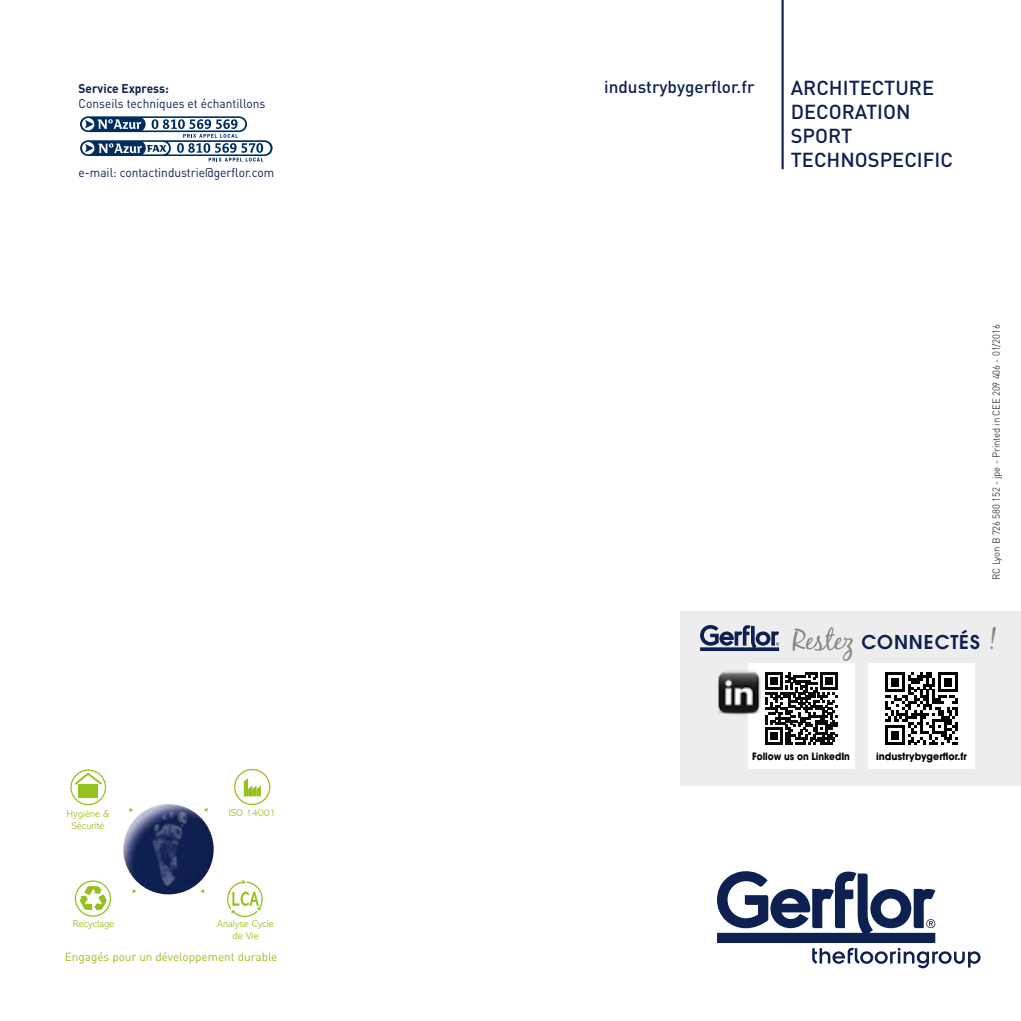
<style>
.page{position:relative;width:1021px;height:1021px;background:#fff}
.page>*{position:absolute;margin:0;border:0;box-sizing:border-box;transform-origin:0 0}
.t1{font:500 20px/24px "DIN Pro";color:#0e2050}
.t2{font:600 19px "Avant Garde";letter-spacing:.05em;color:#0e2050}
.t3{font:500 17.2px "DIN Pro";color:#0e2050}
.t4{font:12.6px "DIN Pro";color:#0e2050;scale:.94 1}
.t5{font:700 12.6px "DIN Pro";color:#0e2050;scale:.94 1}
.t6{font:11.8px "DIN Pro";color:#95c11f}
.t7{font:300 10px/12px "Abadi";color:#95c11f;text-align:center}
.t8{font:300 10px "DIN Pro";letter-spacing:-.015em;color:#000;scale:.95 1}
.t9{font:700 10px "Avant Garde";color:#000;scale:.95 1}
.t10{font:700 10px "Avant Garde";color:#000;scale:.9 1}
.s1{font-family:"Black Jack";font-weight:400;font-size:28.4px;color:#878787}
</style>
<div class="page">
<svg style="left:80px;top:116px;width:192px;height:45px"></svg>
<div style="left:680px;top:611px;width:340px;height:174px;background:#ededed"></div>
<div style="left:868px;top:663px;width:106px;height:105px;background:#fff"></div>
<svg style="left:885px;top:672px;width:73px;height:73px"></svg>
<div style="left:747px;top:663px;width:107px;height:105px;background:#fff"></div>
<svg style="left:765px;top:672px;width:73px;height:73px"></svg>
<svg style="left:765px;top:672px;width:72px;height:72px"></svg>
<img style="left:718px;top:670px;width:42px;height:45px">
<svg style="left:700px;top:625px;width:79px;height:26px"></svg>
<svg style="left:80px;top:886px;width:27px;height:25px"></svg>
<div style="left:75px;top:880px;width:36px;height:36px;border:1px solid #95c11f;border-radius:50%"></div>
<div style="left:70px;top:769px;width:36px;height:36px;border:1px solid #95c11f;border-radius:50%"></div>
<div style="left:78px;top:784px;width:20px;height:13px;background:#95c11f"></div>
<svg style="left:72px;top:771px;width:32px;height:14px"></svg>
<div style="left:234px;top:769px;width:36px;height:36px;border:1px solid #95c11f;border-radius:50%"></div>
<svg style="left:244px;top:778px;width:17px;height:18px"></svg>
<svg style="left:227px;top:880px;width:36px;height:37px"></svg>
<img style="left:123px;top:803px;width:91px;height:91px;border-radius:45px">
<svg style="left:129px;top:808px;width:4px;height:4px"></svg>
<svg style="left:132px;top:889px;width:4px;height:4px"></svg>
<img style="left:144px;top:803px;width:70px;height:89px">
<hr style="left:781px;top:0;width:2px;height:169px;background:#0e2050">
<svg style="left:717px;top:871px;width:263px;height:97px"></svg>
<p class="t5" style="left:79px;top:80px;width:97px">Service Express:</p>
<p class="t4" style="left:79px;top:95px;width:200px">Conseils techniques et échantillons</p>
<p class="t4" style="left:79px;top:163px;width:210px">e-mail: contactindustrie@gerflor.com</p>
<p class="t7" style="left:66px;top:807px;width:44px">Hygiène &amp;<br>Sécurité</p>
<p class="t7" style="left:229px;top:806px;width:49px">ISO 14001</p>
<p class="t7" style="left:73px;top:917px;width:43px">Recyclage</p>
<p class="t7" style="left:217px;top:917px;width:58px">Analyse Cycle de Vie</p>
<p class="t6" style="left:65px;top:948px;width:214px">Engagés pour un développement durable</p>
<h3 class="t3" style="left:604px;top:75px;width:152px">industrybygerflor.fr</h3>
<h1 class="t1" style="left:790px;top:75px;width:164px">ARCHITECTURE<br>DECORATION<br>SPORT<br>TECHNOSPECIFIC</h1>
<p class="t8" style="left:989px;top:580px;width:270px;rotate:-90deg">RC Lyon B 726 580 152 - jpe - Printed in CEE 209 406 - 01/2016</p>
<h2 class="t2" style="left:792px;top:629px;width:205px"><span class="s1">Restez</span> CONNECTÉS <span class="s1">!</span></h2>
<p class="t10" style="left:752px;top:749px;width:110px">Follow us on LinkedIn</p>
<p class="t9" style="left:876px;top:749px;width:97px">industrybygerflor.fr</p>
</div>
